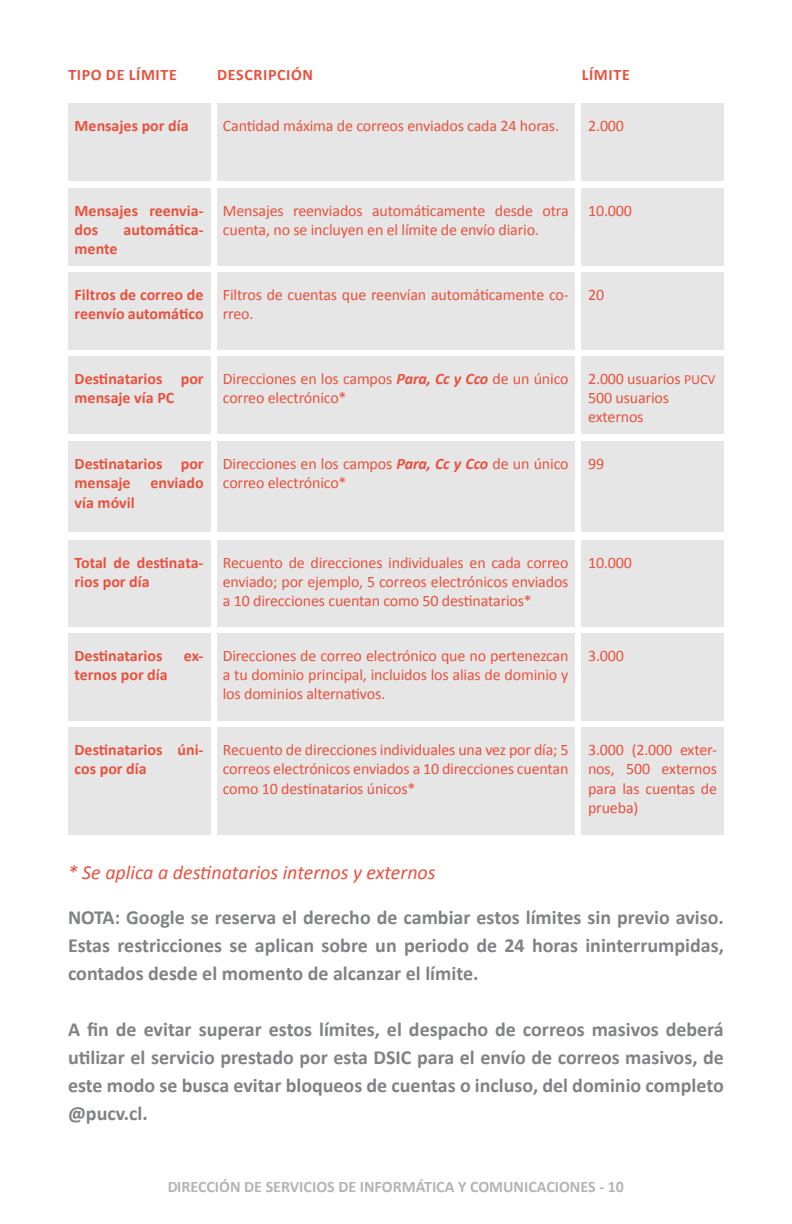
<style>
.page{position:relative;width:792px;height:1224px;background:#fff}
.page>*{position:absolute;margin:0;border:0;box-sizing:border-box;transform-origin:0 0}
.t1{font:700 20px/28px "Calibri";color:#808285;text-align:justify}
.t2{font:italic 20px "Calibri";color:#e9513d}
.t3{font:16px/19.2px "Calibri";letter-spacing:-.01em;color:#e9513d}
.t4{font:700 16px/19.2px "Calibri";color:#e9513d}
.t5{font:700 16px "Calibri";color:#808285}
.s1{font-weight:700;font-style:italic}
.s2{font-size:14px}
</style>
<div class="page">
<div style="left:217px;top:103px;width:358px;height:78px;background:#e6e6e6"></div>
<div style="left:68px;top:103px;width:142px;height:78px;background:#e6e6e6"></div>
<div style="left:581px;top:103px;width:143px;height:78px;background:#e6e6e6"></div>
<div style="left:217px;top:188px;width:358px;height:77px;background:#e6e6e6"></div>
<div style="left:68px;top:188px;width:142px;height:77px;background:#e6e6e6"></div>
<div style="left:581px;top:188px;width:143px;height:77px;background:#e6e6e6"></div>
<div style="left:217px;top:272px;width:358px;height:78px;background:#e6e6e6"></div>
<div style="left:68px;top:272px;width:142px;height:78px;background:#e6e6e6"></div>
<div style="left:581px;top:272px;width:143px;height:78px;background:#e6e6e6"></div>
<div style="left:217px;top:356px;width:358px;height:78px;background:#e6e6e6"></div>
<div style="left:68px;top:356px;width:142px;height:78px;background:#e6e6e6"></div>
<div style="left:581px;top:356px;width:143px;height:78px;background:#e6e6e6"></div>
<div style="left:217px;top:441px;width:358px;height:91px;background:#e6e6e6"></div>
<div style="left:68px;top:441px;width:142px;height:91px;background:#e6e6e6"></div>
<div style="left:581px;top:441px;width:143px;height:91px;background:#e6e6e6"></div>
<div style="left:217px;top:540px;width:358px;height:86px;background:#e6e6e6"></div>
<div style="left:68px;top:540px;width:142px;height:86px;background:#e6e6e6"></div>
<div style="left:581px;top:540px;width:143px;height:86px;background:#e6e6e6"></div>
<div style="left:217px;top:633px;width:358px;height:88px;background:#e6e6e6"></div>
<div style="left:68px;top:633px;width:142px;height:88px;background:#e6e6e6"></div>
<div style="left:581px;top:633px;width:143px;height:88px;background:#e6e6e6"></div>
<div style="left:217px;top:727px;width:358px;height:107px;background:#e6e6e6"></div>
<div style="left:68px;top:727px;width:142px;height:107px;background:#e6e6e6"></div>
<div style="left:581px;top:727px;width:143px;height:107px;background:#e6e6e6"></div>
<p class="t4" style="left:68px;top:65px;width:110px">Tipo de límite</p>
<p class="t4" style="left:217px;top:65px;width:20px">Descr</p>
<p class="t4" style="left:263px;top:65px;width:49px">ipción</p>
<p class="t4" style="left:582px;top:65px;width:50px">Límit e</p>
<p class="t4" style="left:75px;top:116px;width:115px">Mensajes por día</p>
<p class="t3" style="left:223px;top:116px;width:338px">Cantidad máxima de correos enviados cada 24 horas.</p>
<p class="t3" style="left:588px;top:116px;width:37px">2.000</p>
<p class="t4" style="left:75px;top:201px;width:130px">Mensajes reenvia&shy;dos</p>
<p class="t4" style="left:124px;top:220px;width:82px">automática-</p>
<p class="t4" style="left:75px;top:239px;width:44px">mente</p>
<p class="t3" style="left:223px;top:201px;width:347px">Mensajes reenviados automáticamente desde otra cuenta, no se incluyen en el límite de envío diario.</p>
<p class="t3" style="left:588px;top:201px;width:45px">10.000</p>
<p class="t3" style="left:223px;top:285px;width:347px">Filtros de cuentas que reenvían automáticamente co&shy;rreo.</p>
<p class="t4" style="left:75px;top:285px;width:130px">Filtros de correo de reenvío automático</p>
<p class="t3" style="left:588px;top:285px;width:18px">20</p>
<p class="t3" style="left:223px;top:369px;width:347px">Direcciones en los campos <span class="s1">Para, Cc y Cco</span> de un único correo electrónico*</p>
<p class="t4" style="left:75px;top:369px;width:130px">Destinatarios por mensaje vía PC</p>
<p class="t3" style="left:588px;top:369px;width:129px">2.000 usuarios <span class="s2">PUCV<br></span>500 usuarios externos</p>
<p class="t3" style="left:223px;top:454px;width:347px">Direcciones en los campos <span class="s1">Para, Cc y Cco</span> de un único correo electrónico*</p>
<p class="t4" style="left:75px;top:454px;width:130px;text-align:justify">Destinatarios por mensaje enviado vía móvil</p>
<p class="t3" style="left:588px;top:454px;width:18px">99</p>
<p class="t4" style="left:75px;top:553px;width:130px">Total de destinata&shy;rios por día</p>
<p class="t3" style="left:588px;top:553px;width:45px">10.000</p>
<p class="t3" style="left:223px;top:553px;width:347px;text-align:justify">Recuento de direcciones individuales en cada correo enviado; por ejemplo, 5 correos electrónicos enviados a 10 direcciones cuentan como 50 destinatarios*</p>
<p class="t4" style="left:75px;top:646px;width:89px">Destinatarios</p>
<p class="t4" style="left:184px;top:646px;width:21px">ex-</p>
<p class="t4" style="left:75px;top:665px;width:95px">ternos por día</p>
<p class="t3" style="left:223px;top:646px;width:347px;text-align:justify">Direcciones de correo electrónico que no pertenezcan a tu dominio principal, incluidos los alias de dominio y los dominios alternativos.</p>
<p class="t3" style="left:588px;top:646px;width:37px">3.000</p>
<p class="t4" style="left:75px;top:740px;width:130px">Destinatarios úni&shy;cos por día</p>
<p class="t3" style="left:588px;top:740px;width:130px;text-align:justify">3.000 (2.000 exter&shy;nos, 500 externos para las cuentas de prueba)</p>
<p class="t3" style="left:223px;top:740px;width:347px;text-align:justify">Recuento de direcciones individuales una vez por día; 5 correos electrónicos enviados a 10 direcciones cuentan como 10 destinatarios únicos*</p>
<p class="t2" style="left:68px;top:859px;width:369px">* Se aplica a destinatarios internos y externos</p>
<p class="t1" style="left:68px;top:903px;width:657px">NOTA: Google se reserva el derecho de cambiar estos límites sin previo aviso.<br>Estas restricciones se aplican sobre un periodo de 24 horas ininterrumpidas, contados desde el momento de alcanzar el límite.</p>
<p class="t1" style="left:68px;top:1015px;width:657px">A fin de evitar superar estos límites, el despacho de correos masivos deberá utilizar el servicio prestado por esta DSIC para el envío de correos masivos, de este modo se busca evitar bloqueos de cuentas o incluso, del dominio completo @pucv.cl.</p>
<p class="t5" style="left:167px;top:1177px;width:458px">DIRECCIÓN DE SERVICIOS DE INFORMÁTICA Y COMUNICACIONES - 10</p>
</div>
